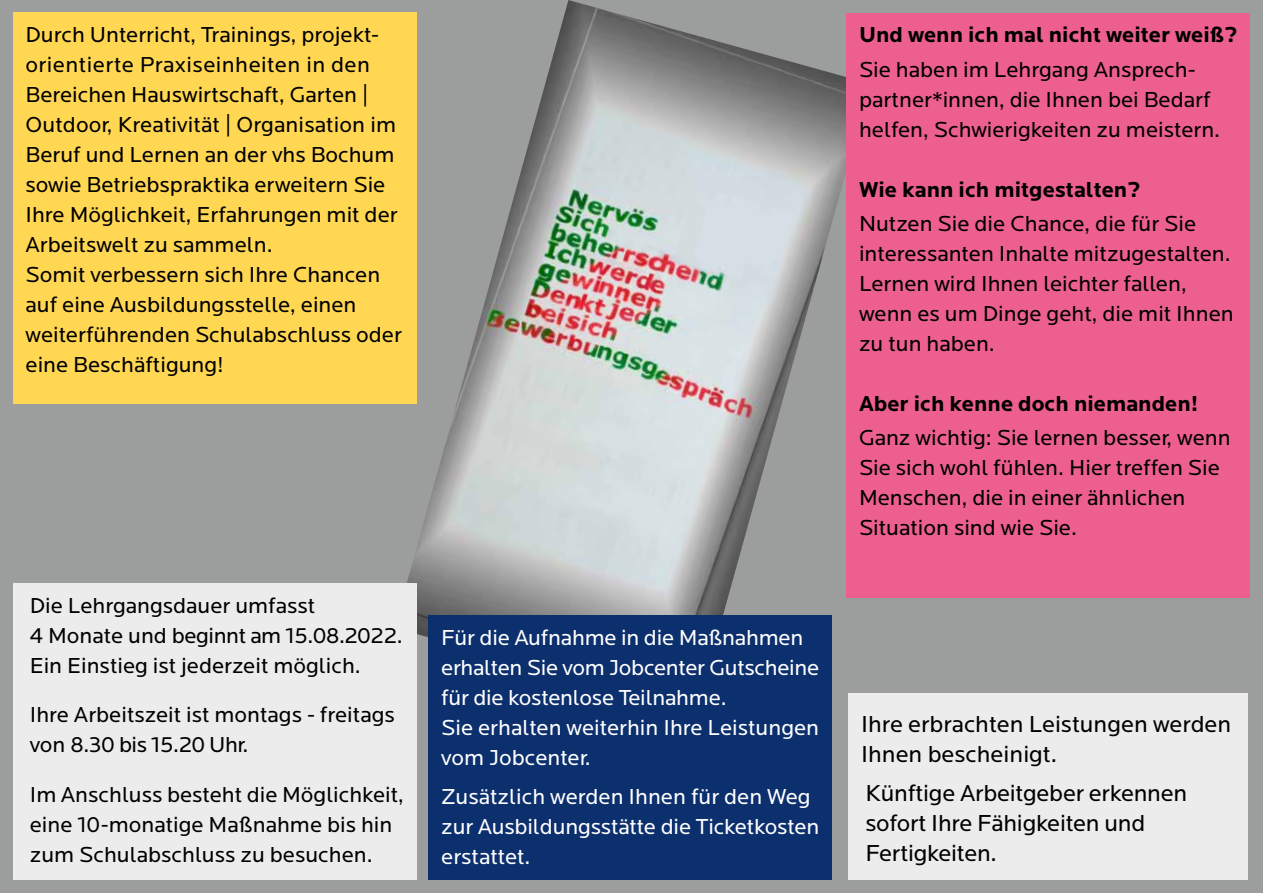
<style>
.page{position:relative;width:1263px;height:893px;background:#9c9d9d}
.page>*{position:absolute;margin:0;border:0;box-sizing:border-box;transform-origin:0 0}
.t1{font:24px/30px "Locator";letter-spacing:-.01em;color:#000}
.t2{font:22.5px/30px "Locator";color:#000}
.t3{font:22.5px/30px "Locator";letter-spacing:-.005em;color:#fff}
.t4{font:700 22.5px "Locator";color:#000}
</style>
<div class="page">
<div style="left:13px;top:13px;width:404px;height:391px;background:#ffd753"></div>
<div style="left:848px;top:693px;width:400px;height:187px;background:#ececed"></div>
<img style="left:394px;top:0;width:476px;height:712px">
<div style="left:428px;top:615px;width:404px;height:265px;background:#0c2f6e"></div>
<div style="left:846px;top:13px;width:404px;height:584px;background:#ec5f8f"></div>
<div style="left:13px;top:584px;width:404px;height:296px;background:#ececed"></div>
<p class="t2" style="left:26px;top:21px;width:378px">Durch Unterricht, Trainings, projekt&shy;orientierte Praxiseinheiten in den Bereichen Hauswirtschaft, Garten | Outdoor, Kreativität | Organisation im Beruf und Lernen an der vhs Bochum sowie Betriebspraktika erweitern Sie Ihre Möglichkeit, Erfahrungen mit der Arbeitswelt zu sammeln.<br>Somit verbessern sich Ihre Chancen auf eine Ausbildungsstelle, einen weiterführenden Schulabschluss oder eine Beschäftigung!</p>
<p class="t2" style="left:30px;top:591px;width:374px">Die Lehrgangsdauer umfasst<br>4 Monate und beginnt am 15.08.2022.<br>Ein Einstieg ist jederzeit möglich.</p>
<p class="t2" style="left:30px;top:701px;width:367px">Ihre Arbeitszeit ist montags - freitags von 8.30 bis 15.20 Uhr.</p>
<p class="t2" style="left:30px;top:780px;width:376px">Im Anschluss besteht die Möglichkeit, eine 10-monatige Maßnahme bis hin zum Schulabschluss zu besuchen.</p>
<p class="t3" style="left:441px;top:623px;width:379px">Für die Aufnahme in die Maßnahmen erhalten Sie vom Jobcenter Gutscheine für die kostenlose Teilnahme.<br>Sie erhalten weiterhin Ihre Leistungen vom Jobcenter.</p>
<p class="t3" style="left:441px;top:782px;width:380px">Zusätzlich werden Ihnen für den Weg zur Ausbildungsstätte die Ticketkosten erstattet.</p>
<p class="t4" style="left:859px;top:22px;width:380px">Und wenn ich mal nicht weiter weiß?</p>
<p class="t2" style="left:859px;top:55px;width:363px">Sie haben im Lehrgang Ansprech&shy;partner*innen, die Ihnen bei Bedarf helfen, Schwierigkeiten zu meistern.</p>
<p class="t4" style="left:859px;top:176px;width:283px">Wie kann ich mitgestalten?</p>
<p class="t2" style="left:859px;top:209px;width:376px">Nutzen Sie die Chance, die für Sie interessanten Inhalte mitzugestalten.<br>Lernen wird Ihnen leichter fallen, wenn es um Dinge geht, die mit Ihnen zu tun haben.</p>
<p class="t4" style="left:859px;top:391px;width:341px">Aber ich kenne doch niemanden!</p>
<p class="t2" style="left:859px;top:423px;width:373px">Ganz wichtig: Sie lernen besser, wenn Sie sich wohl fühlen. Hier treffen Sie Menschen, die in einer ähnlichen Situation sind wie Sie.</p>
<p class="t1" style="left:861px;top:710px;width:372px">Ihre erbrachten Leistungen werden<br>Ihnen bescheinigt.</p>
<p class="t1" style="left:865px;top:779px;width:323px">Künftige Arbeitgeber erkennen sofort Ihre Fähigkeiten und<br>Fertigkeiten.</p>
</div>
